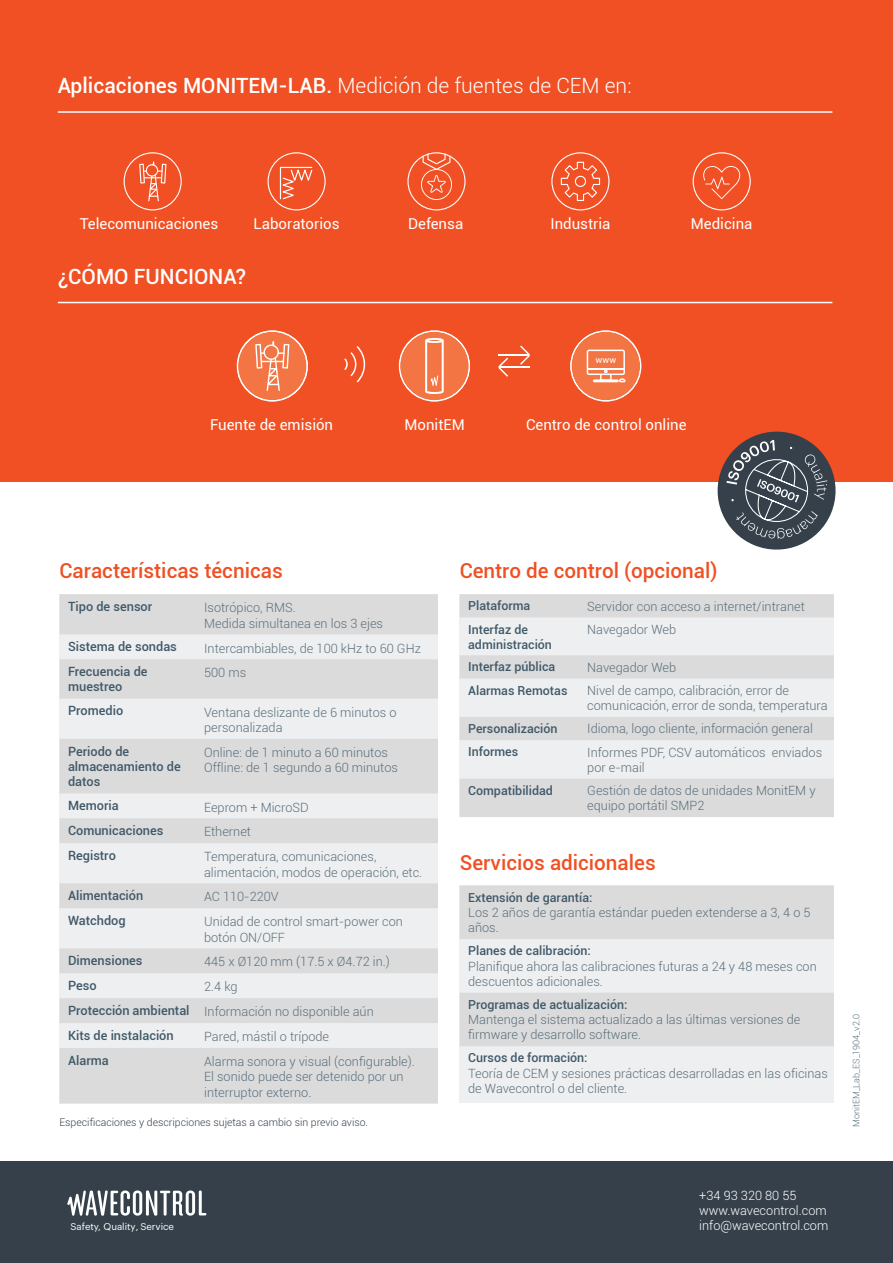
<style>
.page{position:relative;width:893px;height:1263px;background:#fff}
.page>*{position:absolute;margin:0;border:0;box-sizing:border-box;transform-origin:0 0}
.t1{font:300 21px "Roboto";color:#fff}
.t2{font:500 21px "Roboto";color:#fff}
.t3{font:500 20.7px "Roboto";color:#f05023}
.t4{font:15px "Roboto";color:#fff}
.t5{font:300 12.75px/15.3px "Roboto";color:#5b6f7b}
.t6{font:500 12.75px/15.3px "Roboto";color:#405968}
.t7{font:300 12.75px/15px "Roboto";color:#fff}
.t8{font:500 12.45px/15px "Roboto";color:#405968}
.t9{font:300 10.5px "Roboto";color:#35404b}
.t10{font:9.6px "Graphik";color:#fff}
.taula_light{font:300 9px "Roboto";color:#5b6f7b}
.t11{font:9px "Roboto";color:#fff}
.s1{font-weight:500}
</style>
<div class="page">
<div style="left:0;top:1161px;width:893px;height:102px;background:#35404b"></div>
<svg style="left:67px;top:1190px;width:139px;height:26px"></svg>
<div style="left:0;top:0;width:893px;height:482px;background:#f05023"></div>
<svg style="left:717px;top:431px;width:119px;height:119px"></svg>
<svg style="left:60px;top:594px;width:378px;height:509px;background:#e3e3e4"></svg>
<svg style="left:460px;top:594px;width:374px;height:223px;background:#e4e5e6"></svg>
<div style="left:460px;top:885px;width:374px;height:218px;background:#eeeff0"></div>
<svg style="left:460px;top:886px;width:374px;height:160px;fill:#dbdbdc"></svg>
<hr style="left:58px;top:111px;width:774px;height:2px;background:#fff">
<hr style="left:58px;top:302px;width:774px;height:1px;background:#fff">
<svg style="left:551px;top:152px;width:58px;height:58px"></svg>
<svg style="left:693px;top:111px;width:139px;height:99px"></svg>
<svg style="left:407px;top:152px;width:59px;height:58px"></svg>
<svg style="left:267px;top:152px;width:59px;height:58px"></svg>
<svg style="left:124px;top:152px;width:58px;height:58px"></svg>
<svg style="left:520px;top:346px;width:10px;height:19px"></svg>
<svg style="left:570px;top:330px;width:71px;height:72px"></svg>
<hr style="left:498px;top:354px;width:31px;height:2px;background:#fff">
<svg style="left:498px;top:358px;width:10px;height:19px"></svg>
<hr style="left:499px;top:366px;width:31px;height:2px;background:#fff">
<svg style="left:344px;top:346px;width:21px;height:36px"></svg>
<svg style="left:237px;top:330px;width:71px;height:72px"></svg>
<svg style="left:399px;top:330px;width:71px;height:72px"></svg>
<p class="t1" style="left:58px;top:71px;width:575px"><span class="s1">Aplicaciones MONITEM-LAB.</span> Medición de fuentes de CEM en:</p>
<p class="t4" style="left:80px;top:213px;width:140px">Telecomunicaciones</p>
<p class="t4" style="left:254px;top:213px;width:88px">Laboratorios</p>
<p class="t2" style="left:58px;top:262px;width:190px">¿CÓMO FUNCIONA?</p>
<p class="t4" style="left:408px;top:213px;width:57px">Defensa</p>
<p class="t4" style="left:550px;top:213px;width:61px">Industria</p>
<p class="t4" style="left:691px;top:213px;width:63px">Medicina</p>
<p class="t11" style="left:595px;top:353px;width:22px">www</p>
<p class="t4" style="left:210px;top:414px;width:125px">Fuente de emisión</p>
<p class="t4" style="left:404px;top:414px;width:62px">MonitEM</p>
<p class="t4" style="left:526px;top:414px;width:162px">Centro de control online</p>
<p class="t3" style="left:60px;top:556px;width:225px">Características técnicas</p>
<p class="t3" style="left:460px;top:556px;width:259px">Centro de control (opcional)</p>
<p class="t6" style="left:68px;top:598px;width:86px">Tipo de sensor</p>
<p class="t5" style="left:204px;top:600px;width:93px">Isotrópico, RMS.</p>
<p class="t5" style="left:204px;top:615px;width:181px">Medida simultanea en los 3 ejes</p>
<p class="t6" style="left:68px;top:638px;width:110px">Sistema de sondas</p>
<p class="t5" style="left:204px;top:640px;width:218px">Intercambiables, de 100 kHz to 60 GHz</p>
<p class="t6" style="left:68px;top:663px;width:81px">Frecuencia de muestreo</p>
<p class="t5" style="left:204px;top:665px;width:44px">500 ms</p>
<p class="t6" style="left:68px;top:703px;width:57px">Promedio</p>
<p class="t5" style="left:204px;top:704px;width:194px">Ventana deslizante de 6 minutos o personalizada</p>
<p class="t6" style="left:68px;top:743px;width:114px">Periodo de almacenamiento de datos</p>
<p class="t5" style="left:204px;top:744px;width:195px">Online: de 1 minuto a 60 minutos<br>Offline: de 1 segundo a 60 minutos</p>
<p class="t6" style="left:68px;top:797px;width:52px">Memoria</p>
<p class="t5" style="left:204px;top:799px;width:106px">Eeprom + MicroSD</p>
<p class="t6" style="left:68px;top:822px;width:97px">Comunicaciones</p>
<p class="t5" style="left:204px;top:824px;width:48px">Ethernet</p>
<p class="t6" style="left:68px;top:847px;width:49px">Registro</p>
<p class="t5" style="left:204px;top:849px;width:220px">Temperatura, comunicaciones, alimentación, modos de operación, etc.</p>
<p class="t6" style="left:68px;top:887px;width:77px">Alimentación</p>
<p class="t5" style="left:204px;top:889px;width:76px">AC 110-220V</p>
<p class="t6" style="left:68px;top:912px;width:59px">Watchdog</p>
<p class="t5" style="left:204px;top:914px;width:200px">Unidad de control smart-power con botón ON/OFF</p>
<p class="t6" style="left:68px;top:952px;width:76px">Dimensiones</p>
<p class="t5" style="left:204px;top:954px;width:187px">445 x Ø120 mm (17.5 x Ø4.72 in.)</p>
<p class="t6" style="left:68px;top:977px;width:30px">Peso</p>
<p class="t5" style="left:204px;top:979px;width:35px">2.4 kg</p>
<p class="t6" style="left:68px;top:1002px;width:123px">Protección ambiental</p>
<p class="t5" style="left:204px;top:1003px;width:171px">Información no disponible aún</p>
<p class="t6" style="left:68px;top:1027px;width:107px">Kits de instalación</p>
<p class="t5" style="left:204px;top:1028px;width:127px">Pared, mástil o trípode</p>
<p class="t6" style="left:68px;top:1052px;width:42px">Alarma</p>
<p class="t5" style="left:204px;top:1053px;width:212px">Alarma sonora y visual (configurable).<br>El sonido puede ser detenido por un interruptor externo.</p>
<p class="t9" style="left:60px;top:1115px;width:310px">Especificaciones y descripciones sujetas a cambio sin previo aviso.</p>
<p class="t10" style="left:70px;top:1219px;width:105px">Safety, Quality, Service</p>
<p class="t8" style="left:468px;top:598px;width:64px">Plataforma</p>
<p class="t5" style="left:587px;top:598px;width:219px">Servidor con acceso a internet/intranet</p>
<p class="t8" style="left:468px;top:621px;width:85px">Interfaz de administración</p>
<p class="t5" style="left:587px;top:621px;width:90px">Navegador Web</p>
<p class="t8" style="left:468px;top:659px;width:89px">Interfaz pública</p>
<p class="t5" style="left:587px;top:659px;width:90px">Navegador Web</p>
<p class="t8" style="left:468px;top:682px;width:101px">Alarmas Remotas</p>
<p class="t5" style="left:587px;top:682px;width:242px">Nivel de campo, calibración, error de comunicación, error de sonda, temperatura</p>
<p class="t8" style="left:468px;top:721px;width:91px">Personalización</p>
<p class="t5" style="left:587px;top:721px;width:227px">Idioma, logo cliente, información general</p>
<p class="t8" style="left:468px;top:744px;width:52px">Informes</p>
<p class="t5" style="left:587px;top:744px;width:236px">Informes PDF, CSV automáticos enviados por e-mail</p>
<p class="t8" style="left:468px;top:782px;width:86px">Compatibilidad</p>
<p class="t5" style="left:587px;top:782px;width:230px">Gestión de datos de unidades MonitEM y equipo portátil SMP2</p>
<p class="t3" style="left:460px;top:848px;width:198px">Servicios adicionales</p>
<p class="t8" style="left:468px;top:889px;width:126px">Extensión de garantía:</p>
<p class="t5" style="left:468px;top:904px;width:344px">Los 2 años de garantía estándar pueden extenderse a 3, 4 o 5 años.</p>
<p class="t8" style="left:468px;top:943px;width:124px">Planes de calibración:</p>
<p class="t5" style="left:468px;top:958px;width:350px">Planifique ahora las calibraciones futuras a 24 y 48 meses con descuentos adicionales.</p>
<p class="t8" style="left:468px;top:996px;width:161px">Programas de actualización:</p>
<p class="t5" style="left:468px;top:1011px;width:334px">Mantenga el sistema actualizado a las últimas versiones de firmware y desarrollo software.</p>
<p class="t8" style="left:468px;top:1050px;width:121px">Cursos de formación:</p>
<p class="t5" style="left:468px;top:1065px;width:361px">Teoría de CEM y sesiones prácticas desarrolladas en las oficinas de Wavecontrol o del cliente.</p>
<p class="t7" style="left:699px;top:1187px;width:131px">+34 93 320 80 55 www.wavecontrol.com info@wavecontrol.com</p>
<p class="taula_light" style="left:850px;top:1127px;width:114px;rotate:-90deg">MonitEM_Lab_ES_1904_v2.0</p>
</div>
